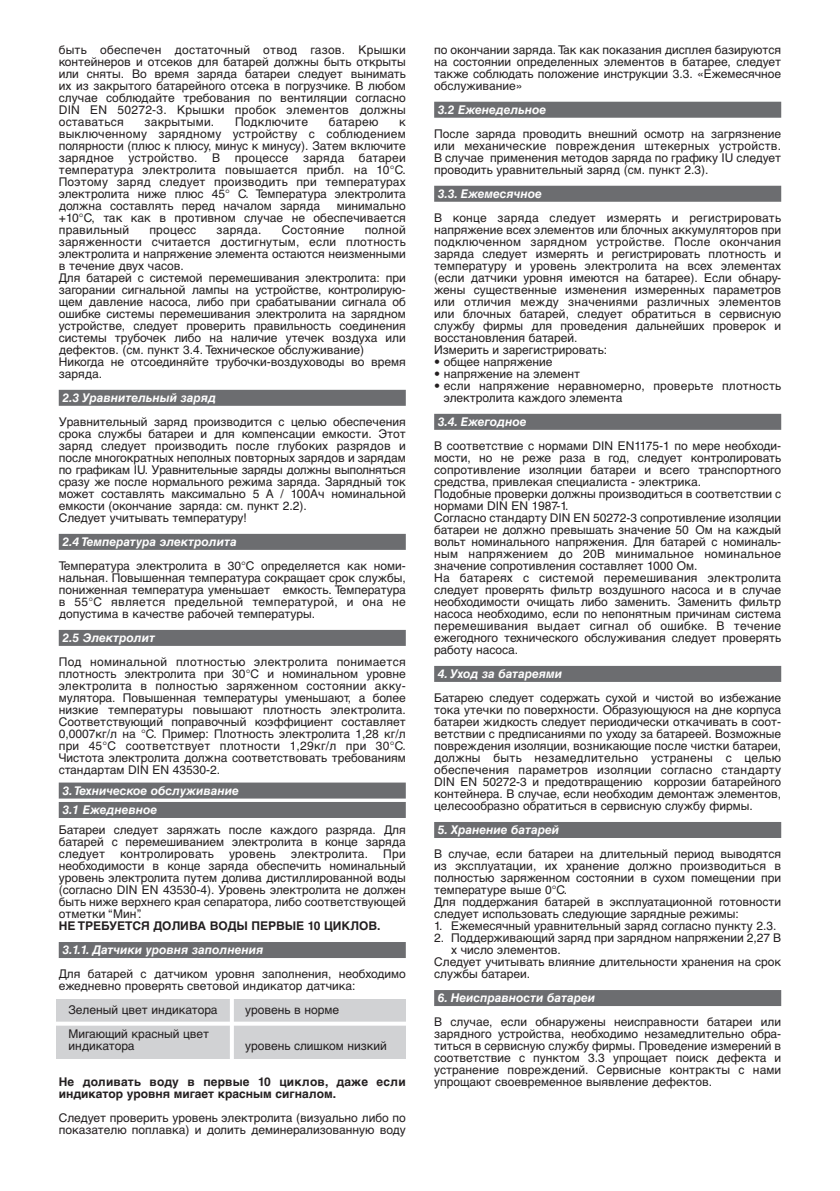
<style>
.page{position:relative;width:840px;height:1191px;background:#fff}
.page>*{position:absolute;margin:0;border:0;box-sizing:border-box;transform-origin:0 0}
.t1{font:12px/12px "Helvetica Cyr Upright";color:#231f20;text-align:justify}
.t2{font:12px/19px "Helvetica Cyr Bold Inclined";color:#fff}
.t3{font:700 12px/12px "Helvetica Cyr";color:#231f20}
.t4{font:12px "Helvetica Cyr Upright";letter-spacing:.02em;color:#231f20}
</style>
<div class="page">
<div style="left:57px;top:999px;width:348px;height:60px;background:#d1d2d4"></div>
<hr style="left:230px;top:997px;width:4px;height:65px;background:#fff">
<svg style="left:56px;top:1021px;width:350px;height:4px"></svg>
<div style="left:59px;top:390px;width:346px;height:16px;background:#6c6d70"></div>
<div style="left:59px;top:534px;width:346px;height:16px;background:#6c6d70"></div>
<div style="left:59px;top:630px;width:346px;height:16px;background:#6c6d70"></div>
<div style="left:59px;top:782px;width:346px;height:16px;background:#6c6d70"></div>
<div style="left:59px;top:802px;width:346px;height:16px;background:#6c6d70"></div>
<div style="left:59px;top:942px;width:346px;height:16px;background:#6c6d70"></div>
<div style="left:434px;top:102px;width:346px;height:16px;background:#6c6d70"></div>
<div style="left:434px;top:186px;width:346px;height:16px;background:#6c6d70"></div>
<div style="left:434px;top:414px;width:346px;height:16px;background:#6c6d70"></div>
<div style="left:434px;top:666px;width:346px;height:16px;background:#6c6d70"></div>
<div style="left:434px;top:822px;width:346px;height:16px;background:#6c6d70"></div>
<div style="left:434px;top:990px;width:346px;height:16px;background:#6c6d70"></div>
<p class="t1" style="left:59px;top:45px;width:348px">быть обеспечен достаточный отвод газов. Крышки контейнеров и отсеков для батарей должны быть открыты или сняты. Во время заряда батареи следует вынимать их из закрытого батарейного отсека в погрузчике. В любом случае соблюдайте требования по вентиляции согласно DIN EN 50272-3. Крышки пробок элементов должны оставаться</p>
<p class="t4" style="left:144px;top:117px;width:71px">закрытыми.</p>
<p class="t4" style="left:235px;top:117px;width:75px">Подключите</p>
<p class="t4" style="left:329px;top:117px;width:51px">батарею</p>
<p class="t1" style="left:59px;top:117px;width:348px;text-indent:340px">к выключенному зарядному устройству с соблюдением полярности (плюс к плюсу, минус к минусу). Затем включите зарядное устройство. В процессе заряда батареи температура электролита повышается прибл. на 10°С.<br>Поэтому заряд следует производить при температурах электролита ниже плюс 45° С. Температура электролита должна составлять перед началом заряда</p>
<p class="t1" style="left:59px;top:201px;width:348px;text-indent:278px">минимально +10°С, так как в противном случае не обеспечивается правильный</p>
<p class="t1" style="left:59px;top:225px;width:348px;text-align:left;text-indent:306px">полной заряженности считается достигнутым, если плотность электролита и напряжение элемента остаются неизменными в течение двух часов.<br>Для батарей с системой перемешивания электролита: при загорании сигнальной лампы на устройстве, контролирую&shy;щем давление насоса, либо при срабатывании сигнала об ошибке системы перемешивания электролита на зарядном устройстве, следует проверить правильность соединения системы трубочек либо на наличие утечек воздуха или дефектов. (см. пункт 3.4. Техническое обслуживание)<br>Никогда не отсоединяйте трубочки-воздуховоды во время заряда.</p>
<p class="t2" style="left:62px;top:389px;width:155px">2.3 Уравнительный заряд</p>
<p class="t1" style="left:59px;top:417px;width:348px;text-align:left">Уравнительный заряд производится с целью обеспечения срока службы батареи и для компенсации емкости. Этот заряд следует производить после глубоких разрядов и после многократных неполных повторных зарядов и зарядам по графикам IU. Уравнительные заряды должны выполняться сразу же после нормального режима заряда. Зарядный ток может составлять максимально 5 А / 100Ач номинальной емкости (окончание заряда: см. пункт 2.2).<br>Следует учитывать температуру!</p>
<p class="t2" style="left:62px;top:533px;width:176px">2.4 Температура электролита</p>
<p class="t1" style="left:59px;top:561px;width:348px">Температура электролита в 30°С определяется как номи&shy;нальная. Повышенная температура сокращает срок службы, пониженная температура уменьшает емкость. Температура в 55°С является предельной температурой, и она не допустима в качестве рабочей температуры.</p>
<p class="t2" style="left:62px;top:629px;width:94px">2.5 Электролит</p>
<p class="t1" style="left:59px;top:657px;width:348px">Под номинальной плотностью электролита понимается плотность электролита при 30°С и номинальном уровне электролита в полностью заряженном состоянии акку&shy;мулятора. Повышенная температуры уменьшают, а более низкие температуры повышают плотность электролита.<br>Соответствующий поправочный коэффициент составляет 0,0007кг/л на °С. Пример: Плотность электролита 1,28 кг/л при 45°С соответствует плотности 1,29кг/л при 30°С.<br>Чистота электролита должна соответствовать требованиям стандартам DIN EN 43530-2.</p>
<p class="t2" style="left:62px;top:782px;width:178px">3. Техническое обслуживание<br>3.1 Ежедневное</p>
<p class="t1" style="left:59px;top:825px;width:348px">Батареи следует заряжать после каждого разряда. Для батарей с перемешиванием электролита в конце заряда следует</p>
<p class="t4" style="left:149px;top:225px;width:48px">процесс</p>
<p class="t1" style="left:216px;top:225px;width:46px">заряда.</p>
<p class="t4" style="left:281px;top:225px;width:64px">Состояние</p>
<p class="t1" style="left:59px;top:849px;width:348px;text-indent:324px">При необходимости в конце заряда обеспечить номинальный уровень электролита путем долива дистиллированной воды (согласно DIN EN 43530-4). Уровень электролита не должен быть ниже верхнего края сепаратора, либо соответствующей отметки “Мин”.</p>
<p class="t3" style="left:59px;top:921px;width:323px">НЕ ТРЕБУЕТСЯ ДОЛИВА ВОДЫ ПЕРВЫЕ 10 ЦИКЛОВ.</p>
<p class="t2" style="left:62px;top:941px;width:202px">3.1.1. Датчики уровня заполнения</p>
<p class="t1" style="left:59px;top:969px;width:348px">Для батарей с датчиком уровня заполнения, необходимо ежедневно проверять световой индикатор датчика:</p>
<p class="t1" style="left:68px;top:1005px;width:150px">Зеленый цвет индикатора</p>
<p class="t1" style="left:245px;top:1005px;width:95px">уровень в норме</p>
<p class="t1" style="left:68px;top:1029px;width:142px">Мигающий красный цвет индикатора</p>
<p class="t4" style="left:120px;top:849px;width:95px">контролировать</p>
<p class="t4" style="left:229px;top:849px;width:48px">уровень</p>
<p class="t4" style="left:291px;top:849px;width:79px">электролита.</p>
<p class="t1" style="left:245px;top:1041px;width:143px">уровень слишком низкий</p>
<p class="t3" style="left:59px;top:1077px;width:348px">Не доливать воду в первые 10 циклов, даже если индикатор уровня мигает красным сигналом.</p>
<p class="t1" style="left:59px;top:1113px;width:348px">Следует проверить уровень электролита (визуально либо по показателю поплавка) и долить деминерализованную воду</p>
<p class="t1" style="left:434px;top:45px;width:348px">по окончании заряда.Так как показания дисплея базируются на состоянии определенных элементов в батарее, следует также соблюдать положение инструкции 3.3. «Ежемесячное обслуживание»</p>
<p class="t2" style="left:437px;top:101px;width:110px">3.2 Еженедельное</p>
<p class="t1" style="left:434px;top:129px;width:348px">После заряда проводить внешний осмотр на загрязнение или механические повреждения штекерных устройств.<br>В случае применения методов заряда по графику IU следует проводить уравнительный заряд (см. пункт 2.3).</p>
<p class="t2" style="left:437px;top:185px;width:105px">3.3. Ежемесячное</p>
<p class="t1" style="left:434px;top:213px;width:348px;text-align:left">В конце заряда следует измерять и регистрировать напряжение всех элементов или блочных аккумуляторов при подключенном зарядном устройстве. После окончания заряда следует измерять и регистрировать плотность и температуру и уровень электролита на всех элементах (если датчики уровня имеются на батарее). Если обнару&shy;жены существенные изменения измеренных параметров или отличия между значениями различных элементов или блочных батарей, следует обратиться в сервисную службу фирмы для проведения дальнейших проверок и восстановления батарей.<br>Измерить и зарегистрировать:</p>
<p class="t1" style="left:434px;top:357px;width:120px">• общее напряжение</p>
<p class="t1" style="left:434px;top:369px;width:147px">• напряжение на элемент</p>
<p class="t1" style="left:443px;top:381px;width:339px;text-indent:-9px">• если напряжение неравномерно, проверьте плотность электролита каждого элемента</p>
<p class="t2" style="left:437px;top:413px;width:90px">3.4. Ежегодное</p>
<p class="t1" style="left:434px;top:441px;width:348px;text-align:left">В соответствие с нормами DIN EN1175-1 по мере необходи&shy;мости, но не реже раза в год, следует контролировать сопротивление изоляции батареи и всего транспортного средства, привлекая специалиста - электрика.<br>Подобные проверки должны производиться в соответствии с нормами DIN EN 1987-1.<br>Согласно стандарту DIN EN 50272-3 сопротивление изоляции батареи не должно превышать значение 50 Ом на каждый вольт номинального напряжения. Для батарей с номиналь&shy;ным напряжением до 20В минимальное номинальное значение сопротивления составляет 1000 Ом.<br>На батареях с системой перемешивания электролита следует проверять фильтр воздушного насоса и в случае необходимости очищать либо заменить. Заменить фильтр насоса необходимо, если по непонятным причинам система перемешивания выдает сигнал об ошибке. В течение ежегодного технического обслуживания следует проверять работу насоса.</p>
<p class="t2" style="left:437px;top:665px;width:126px">4. Уход за батареями</p>
<p class="t1" style="left:434px;top:693px;width:348px">Батарею следует содержать сухой и чистой во избежание тока утечки по поверхности. Образующуюся на дне корпуса батареи жидкость следует периодически откачивать в соот&shy;ветствии с предписаниями по уходу за батареей. Возможные повреждения изоляции, возникающие после чистки батареи, должны быть незамедлительно устранены с целью обеспечения параметров изоляции согласно стандарту DIN EN 50272-3 и предотвращению коррозии батарейного контейнера. В случае, если необходим демонтаж элементов, целесообразно обратиться в сервисную службу фирмы.</p>
<p class="t2" style="left:437px;top:821px;width:123px">5. Хранение батарей</p>
<p class="t1" style="left:434px;top:849px;width:348px;text-align:left">В случае, если батареи на длительный период выводятся из эксплуатации, их хранение должно производиться в полностью заряженном состоянии в сухом помещении при температуре выше 0°С.<br>Для поддержания батарей в эксплуатационной готовности следует использовать следующие зарядные режимы:</p>
<p class="t1" style="left:434px;top:921px;width:344px">1. Ежемесячный уравнительный заряд согласно пункту 2.3.</p>
<p class="t1" style="left:434px;top:933px;width:348px">2. Поддерживающий заряд при зарядном напряжении 2,27 В</p>
<p class="t1" style="left:451px;top:945px;width:111px">х число элементов.</p>
<p class="t1" style="left:434px;top:957px;width:348px">Следует учитывать влияние длительности хранения на срок</p>
<p class="t1" style="left:434px;top:969px;width:97px">службы батареи.</p>
<p class="t2" style="left:437px;top:989px;width:159px">6. Неисправности батареи</p>
<p class="t1" style="left:434px;top:1017px;width:348px">В случае, если обнаружены неисправности батареи или зарядного устройства, необходимо незамедлительно обра&shy;титься в сервисную службу фирмы. Проведение измерений в соответствие с пунктом 3.3 упрощает поиск дефекта и устранение повреждений. Сервисные контракты с нами упрощают своевременное выявление дефектов.</p>
</div>
